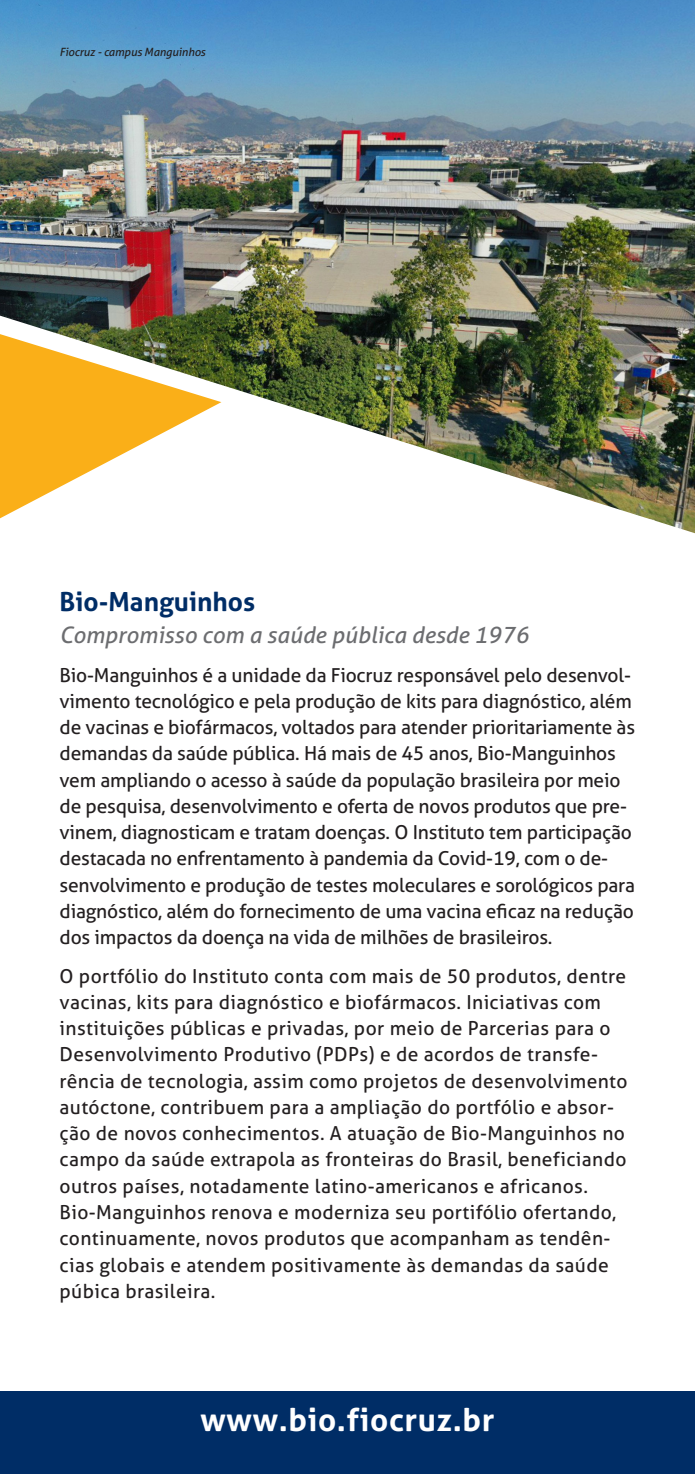
<style>
.page{position:relative;width:695px;height:1474px;background:#fff}
.page>*{position:absolute;margin:0;border:0;box-sizing:border-box;transform-origin:0 0}
.t1{font:700 31.5px "Aller";letter-spacing:.02em;color:#fff}
.t2{font:700 26.25px "Aller";color:#002d66}
.t3{font:italic 22.75px "Aller";color:#6c6d70}
.t4{font:19.25px/26.2px "Aller";letter-spacing:.005em;color:#231f20}
.t5{font:italic 11.38px "Aller";letter-spacing:-.01em;color:#231f20}
</style>
<div class="page">
<div style="left:0;top:1391px;width:694px;height:82px;background:#002d66"></div>
<img style="left:0;top:0;width:694px;height:533px">
<p class="t5" style="left:60px;top:45px;width:147px">Fiocruz - campus Manguinhos</p>
<p class="t2" style="left:60px;top:586px;width:197px">Bio-Manguinhos</p>
<p class="t3" style="left:60px;top:621px;width:471px">Compromisso com a saúde pública desde 1976</p>
<p class="t4" style="left:60px;top:661px;width:577px">Bio-Manguinhos é a unidade da Fiocruz responsável pelo desenvol&shy;vimento tecnológico e pela produção de kits para diagnóstico, além de vacinas e biofármacos, voltados para atender prioritariamente às demandas da saúde pública. Há mais de 45 anos, Bio-Manguinhos vem ampliando o acesso à saúde da população brasileira por meio de pesquisa, desenvolvimento e oferta de novos produtos que pre&shy;vinem, diagnosticam e tratam doenças. O Instituto tem participação destacada no enfrentamento à pandemia da Covid-19, com o de&shy;senvolvimento e produção de testes moleculares e sorológicos para diagnóstico, além do fornecimento de uma vacina eficaz na redução dos impactos da doença na vida de milhões de brasileiros.</p>
<p class="t4" style="left:60px;top:962px;width:569px">O portfólio do Instituto conta com mais de 50 produtos, dentre vacinas, kits para diagnóstico e biofármacos. Iniciativas com instituições públicas e privadas, por meio de Parcerias para o Desenvolvimento Produtivo (PDPs) e de acordos de transfe&shy;rência de tecnologia, assim como projetos de desenvolvimento autóctone, contribuem para a ampliação do portfólio e absor&shy;ção de novos conhecimentos. A atuação de Bio-Manguinhos no campo da saúde extrapola as fronteiras do Brasil, beneficiando outros países, notadamente latino-americanos e africanos.<br>Bio-Manguinhos renova e moderniza seu portifólio ofertando, continuamente, novos produtos que acompanham as tendên&shy;cias globais e atendem positivamente às demandas da saúde púbica brasileira.</p>
<p class="t1" style="left:200px;top:1400px;width:295px">www.bio.fiocruz.br</p>
</div>
